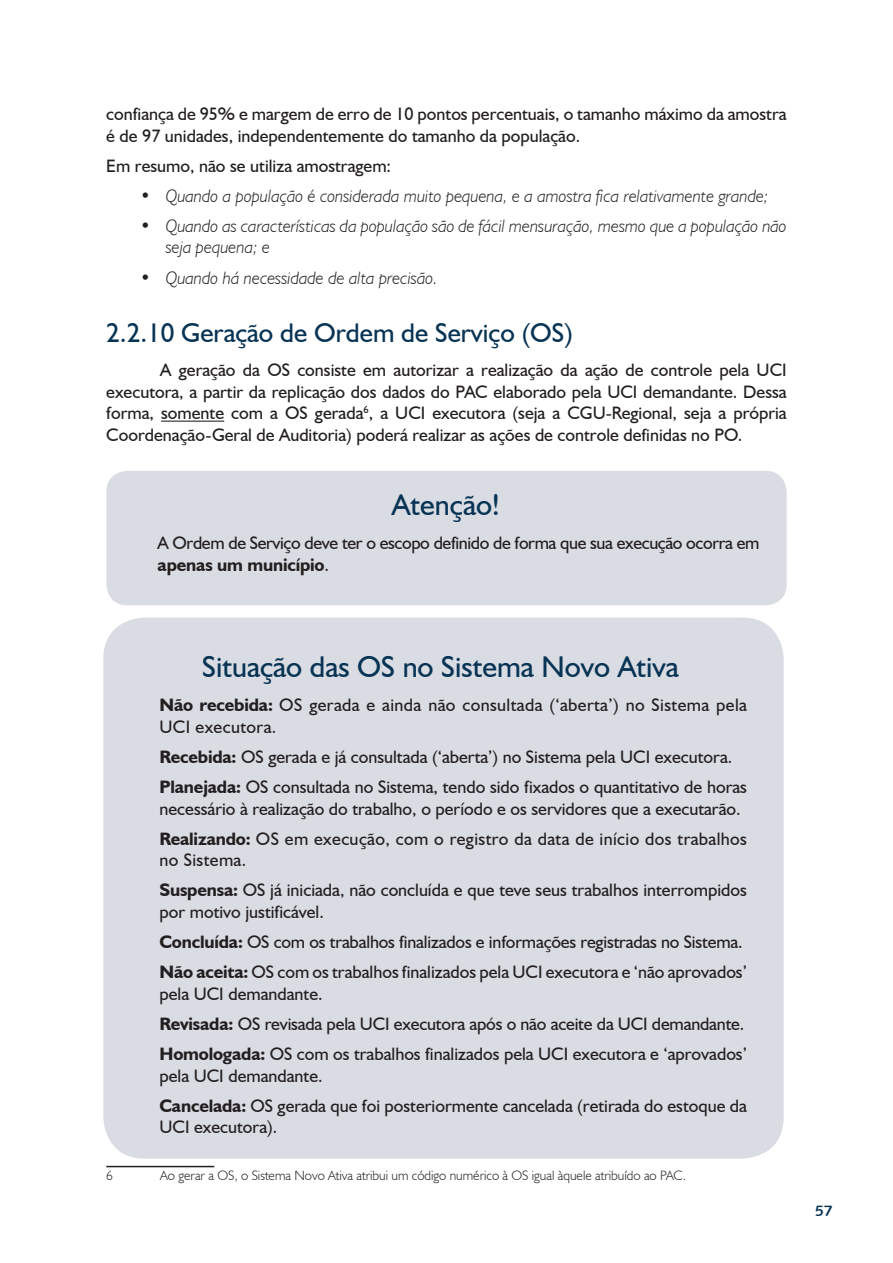
<style>
.page{position:relative;width:893px;height:1263px;background:#fff}
.page>*{position:absolute;margin:0;border:0;box-sizing:border-box;transform-origin:0 0}
.t1{font:30px "Humanist 521 BT";color:#073354}
.t2{font:27px "Humanist 521 BT";color:#073354}
.t3{font:18px/30.2px "Humanist 521 BT";color:#231f20}
.t4{font:italic 300 18px/21.6px "Humanist 521 BT";color:#231f20}
.t5{font:18px/21.6px "Humanist 521 BT";letter-spacing:-.02em;color:#231f20}
.t6{font:18px/21.6px "Humanist 521 BT";letter-spacing:.02em;color:#231f20}
.t7{font:15px "Humanist 531 BT Bold A";color:#073354}
.t8{font:300 13.5px "Humanist 521 BT";color:#231f20}
.s1{font-weight:700}
</style>
<div class="page">
<hr style="left:161px;top:421px;width:63px;height:1px;background:#231f20">
<div style="left:106px;top:471px;width:681px;height:134px;background:#dadce3;border-radius:21px"></div>
<div style="left:106px;top:620px;width:675px;height:535px;background:#dadce3;border-radius:38px"></div>
<div style="left:103px;top:617px;width:681px;height:541px;border:6px solid #dadce3;border-radius:38px"></div>
<hr style="left:106px;top:1166px;width:108px;height:1px;background:#231f20">
<p class="t3" style="left:106px;top:103px;width:682px;line-height:21.6px">confiança de 95% e margem de erro de 10 pontos percentuais, o tamanho máximo da amostra é de 97 unidades, independentemente do tamanho da população.</p>
<p class="t3" style="left:106px;top:150px;width:286px">Em resumo, não se utiliza amostragem:</p>
<p class="t4" style="left:140px;top:185px;width:630px">• Quando a população é considerada muito pequena, e a amostra fica relativamente grande;</p>
<p class="t4" style="left:166px;top:215px;width:622px;text-indent:-26px">• Quando as características da população são de fácil mensuração, mesmo que a população não seja pequena; e</p>
<p class="t4" style="left:140px;top:266px;width:299px">• Quando há necessidade de alta precisão.</p>
<h2 class="t2" style="left:106px;top:316px;width:468px">2.2.10 Geração de Ordem de Serviço (OS)</h2>
<p class="t3" style="left:106px;top:359px;width:682px;line-height:21.6px;text-align:justify;text-indent:54px">A geração da OS consiste em autorizar a realização da ação de controle pela UCI executora, a partir da replicação dos dados do PAC elaborado pela UCI demandante. Dessa forma, somente com a OS gerada<sup>6</sup>, a UCI executora (seja a CGU-Regional, seja a própria Coordenação-Geral de Auditoria) poderá realizar as ações de controle definidas no PO.</p>
<h1 class="t1" style="left:392px;top:486px;width:109px">Atenção!</h1>
<p class="t5" style="left:158px;top:532px;width:603px">A Ordem de Serviço deve ter o escopo definido de forma que sua execução ocorra em <span class="s1">apenas um município</span>.</p>
<h1 class="t1" style="left:202px;top:648px;width:478px">Situação das OS no Sistema Novo Ativa</h1>
<p class="t6" style="left:160px;top:694px;width:589px"><span class="s1">Não recebida:</span> OS gerada e ainda não consultada (‘aberta’) no Sistema pela<br>UCI executora.</p>
<p class="t3" style="left:160px;top:741px;width:589px"><span class="s1">Recebida:</span> OS gerada e já consultada (‘aberta’) no Sistema pela UCI executora.<br><span class="s1">Planejada:</span> OS consultada no Sistema, tendo sido fixados o quantitativo de horas</p>
<p class="t3" style="left:160px;top:793px;width:589px">necessário à realização do trabalho, o período e os servidores que a executarão.<br><span class="s1">Realizando:</span> OS em execução, com o registro da data de início dos trabalhos</p>
<p class="t3" style="left:160px;top:845px;width:589px">no Sistema.<br><span class="s1">Suspensa:</span> OS já iniciada, não concluída e que teve seus trabalhos interrompidos</p>
<p class="t3" style="left:160px;top:896px;width:589px">por motivo justificável.<br><span class="s1">Concluída:</span> OS com os trabalhos finalizados e informações registradas no Sistema.<br><span class="s1">Não aceita:</span> OS com os trabalhos finalizados pela UCI executora e ‘não aprovados’</p>
<p class="t3" style="left:160px;top:978px;width:589px">pela UCI demandante.<br><span class="s1">Revisada:</span> OS revisada pela UCI executora após o não aceite da UCI demandante.<br><span class="s1">Homologada:</span> OS com os trabalhos finalizados pela UCI executora e ‘aprovados’</p>
<p class="t3" style="left:160px;top:1060px;width:589px">pela UCI demandante.<br><span class="s1">Cancelada:</span> OS gerada que foi posteriormente cancelada (retirada do estoque da</p>
<p class="t3" style="left:160px;top:1112px;width:119px">UCI executora).</p>
<p class="t8" style="left:106px;top:1167px;width:8px">6</p>
<p class="t8" style="left:160px;top:1167px;width:527px">Ao gerar a OS, o Sistema Novo Ativa atribui um código numérico à OS igual àquele atribuído ao PAC.</p>
<p class="t7" style="left:815px;top:1201px;width:19px">57</p>
</div>
